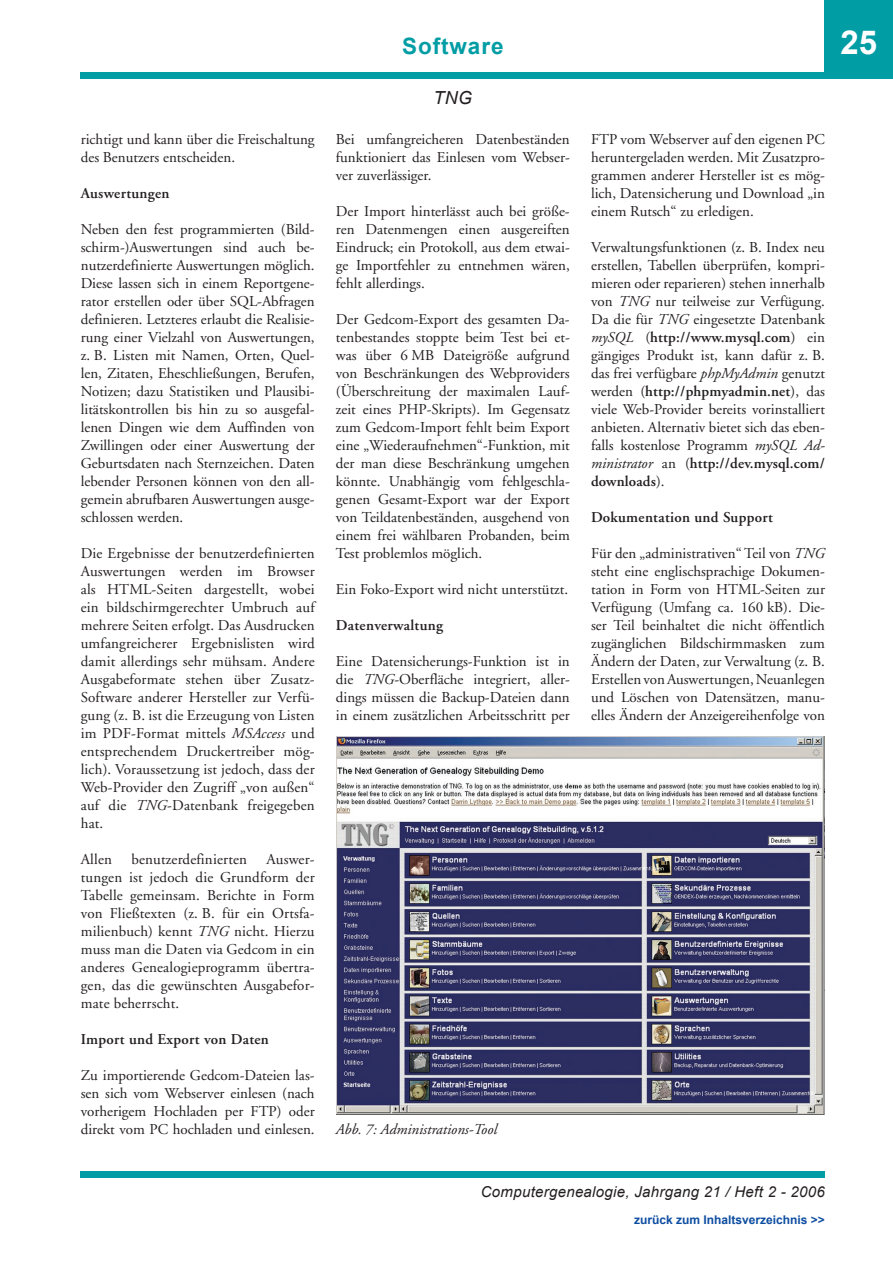
<style>
.page{position:relative;width:893px;height:1263px;background:#fff}
.page>*{position:absolute;margin:0;border:0;box-sizing:border-box;transform-origin:0 0}
.t1{font:700 33px "Arial";color:#fff}
.t2{font:700 22.5px "Arial";letter-spacing:.04em;color:#009da5}
.t3{font:italic 18px "Arial";color:#231f20}
.t4{font:15px/18px "Adobe Garamond";color:#231f20;text-align:justify}
.t5{font:600 15px "Adobe Garamond";letter-spacing:.02em;color:#231f20}
.t6{font:italic 15px "Arial";letter-spacing:.02em;color:#231f20}
.t7{font:italic 15px "Adobe Garamond";color:#231f20}
.t8{font:700 12px "Arial";color:#0d4da1}
.s1{font-style:italic}
.s2{font-weight:600}
</style>
<div class="page">
<div style="left:825px;top:0;width:68px;height:79px;background:#009da5"></div>
<div style="left:81px;top:72px;width:744px;height:7px;background:#009da5"></div>
<div style="left:81px;top:1171px;width:744px;height:7px;background:#009da5"></div>
<img style="left:336px;top:736px;width:489px;height:378px">
<p class="t4" style="left:81px;top:131px;width:235px">richtigt und kann über die Freischaltung des Benutzers entscheiden.</p>
<p class="t5" style="left:81px;top:185px;width:90px">Auswertungen</p>
<p class="t4" style="left:81px;top:221px;width:235px">Neben den fest programmierten (Bild&shy;schirm-)Auswertungen sind auch be&shy;nutzerdefinierte Auswertungen möglich.<br>Diese lassen sich in einem Reportgene&shy;rator erstellen oder über SQL-Abfragen definieren. Letzteres erlaubt die Realisie&shy;rung einer Vielzahl von Auswertungen, z. B. Listen mit Namen, Orten, Quel&shy;len, Zitaten, Eheschließungen, Berufen, Notizen; dazu Statistiken und Plausibi&shy;litätskontrollen bis hin zu so ausgefal&shy;lenen Dingen wie dem Auffinden von Zwillingen oder einer Auswertung der Geburtsdaten nach Sternzeichen. Daten lebender Personen können von den all&shy;gemein abrufbaren Auswertungen ausge&shy;schlossen werden.</p>
<p class="t4" style="left:81px;top:545px;width:235px">Die Ergebnisse der benutzerdefinierten Auswertungen werden im Browser als HTML-Seiten dargestellt, wobei ein bildschirmgerechter Umbruch auf mehrere Seiten erfolgt. Das Ausdrucken umfangreicherer Ergebnislisten wird damit allerdings sehr mühsam. Andere Ausgabeformate stehen über Zusatz-Software anderer Hersteller zur Verfü&shy;gung (z. B. ist die Erzeugung von Listen im PDF-Format mittels <span class="s1">MSAccess</span> und entsprechendem Druckertreiber mög&shy;lich). Voraussetzung ist jedoch, dass der Web-Provider den Zugriff „von außen“ auf die <span class="s1">TNG</span>-Datenbank freigegeben hat.</p>
<p class="t4" style="left:81px;top:851px;width:33px">Allen</p>
<p class="t4" style="left:132px;top:851px;width:117px">benutzerdefinierten</p>
<p class="t4" style="left:81px;top:851px;width:235px;text-indent:186px">Auswer&shy;tungen ist jedoch die Grundform der Tabelle gemeinsam. Berichte in Form von Fließtexten (z. B. für ein Ortsfa&shy;milienbuch) kennt <span class="s1">TNG</span> nicht. Hierzu muss man die Daten via Gedcom in ein anderes Genealogieprogramm übertra&shy;gen, das die gewünschten Ausgabefor&shy;mate beherrscht.</p>
<p class="t5" style="left:81px;top:1031px;width:190px">Import und Export von Daten</p>
<p class="t4" style="left:81px;top:1067px;width:235px">Zu importierende Gedcom-Dateien las&shy;sen sich vom Webserver einlesen (nach vorherigem Hochladen per FTP) oder direkt vom PC hochladen und einlesen.</p>
<h2 class="t2" style="left:402px;top:31px;width:103px">Software</h2>
<p class="t3" style="left:433px;top:86px;width:40px">TNG</p>
<p class="t4" style="left:336px;top:131px;width:235px">Bei umfangreicheren Datenbeständen funktioniert das Einlesen vom Webser&shy;ver zuverlässiger.</p>
<p class="t4" style="left:336px;top:203px;width:235px">Der Import hinterlässt auch bei größe&shy;ren Datenmengen einen ausgereiften Eindruck; ein Protokoll, aus dem etwai&shy;ge Importfehler zu entnehmen wären, fehlt allerdings.</p>
<p class="t4" style="left:336px;top:311px;width:235px">Der Gedcom-Export des gesamten Da&shy;tenbestandes stoppte beim Test bei et&shy;was über 6 MB Dateigröße aufgrund von Beschränkungen des Webproviders (Überschreitung der maximalen Lauf&shy;zeit eines PHP-Skripts). Im Gegensatz zum Gedcom-Import fehlt beim Export eine „Wiederaufnehmen“-Funktion, mit der man diese Beschränkung umgehen könnte. Unabhängig vom fehlgeschla&shy;genen Gesamt-Export war der Export von Teildatenbeständen, ausgehend von einem frei wählbaren Probanden, beim Test problemlos möglich.</p>
<p class="t4" style="left:336px;top:581px;width:234px">Ein Foko-Export wird nicht unterstützt.</p>
<p class="t5" style="left:336px;top:617px;width:109px">Datenverwaltung</p>
<p class="t4" style="left:336px;top:653px;width:235px">Eine Datensicherungs-Funktion ist in die <span class="s1">TNG</span>-Oberfläche integriert, aller&shy;dings müssen die Backup-Dateien dann in einem zusätzlichen Arbeitsschritt per</p>
<p class="t7" style="left:336px;top:1121px;width:163px">Abb. 7: Administrations-Tool</p>
<h1 class="t1" style="left:841px;top:20px;width:38px">25</h1>
<p class="t4" style="left:591px;top:131px;width:235px">FTP vom Webserver auf den eigenen PC heruntergeladen werden. Mit Zusatzpro&shy;grammen anderer Hersteller ist es mög&shy;lich, Datensicherung und Download „in einem Rutsch“ zu erledigen.</p>
<p class="t4" style="left:591px;top:239px;width:235px">Verwaltungsfunktionen (z. B. Index neu erstellen, Tabellen überprüfen, kompri&shy;mieren oder reparieren) stehen innerhalb von <span class="s1">TNG</span> nur teilweise zur Verfügung.<br>Da die für <span class="s1">TNG</span> eingesetzte Datenbank <span class="s1">mySQL</span> (<span class="s2">http://www.mysql.com</span>) ein gängiges Produkt ist, kann dafür z. B. das frei verfügbare <span class="s1">phpMyAdmin</span> genutzt werden (<span class="s2">http://phpmyadmin.net</span>), das viele Web-Provider bereits vorinstalliert anbieten. Alternativ bietet sich das eben&shy;falls kostenlose Programm <span class="s1">mySQL Ad&shy;ministrator</span> an (<span class="s2">http://dev.mysql.com/ downloads</span>).</p>
<p class="t5" style="left:591px;top:509px;width:183px">Dokumentation und Support</p>
<p class="t4" style="left:591px;top:545px;width:235px">Für den „administrativen“ Teil von <span class="s1">TNG </span>steht eine englischsprachige Dokumen&shy;tation in Form von HTML-Seiten zur Verfügung (Umfang ca. 160 kB). Die&shy;ser Teil beinhaltet die nicht öffentlich zugänglichen Bildschirmmasken zum Ändern der Daten, zur Verwaltung (z. B.<br>Erstellen von Auswertungen, Neuanlegen und Löschen von Datensätzen, manu&shy;elles Ändern der Anzeigereihenfolge von</p>
<p class="t6" style="left:481px;top:1182px;width:345px">Computergenealogie, Jahrgang 21 / Heft 2 - 2006</p>
<p class="t8" style="left:634px;top:1212px;width:192px">zurück zum Inhaltsverzeichnis &gt;&gt;</p>
</div>
